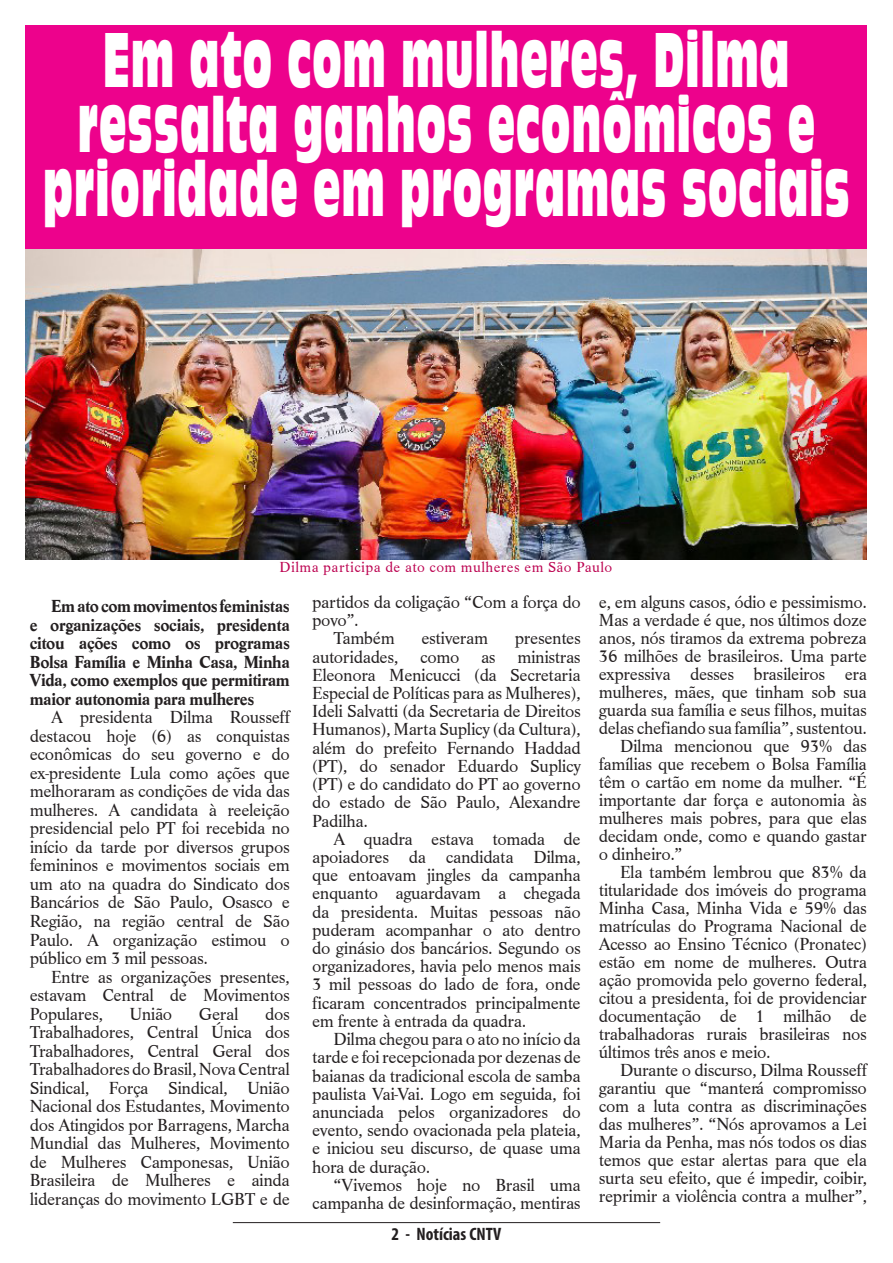
<style>
.page{position:relative;width:893px;height:1263px;background:#fff}
.page>*{position:absolute;margin:0;border:0;box-sizing:border-box;transform-origin:0 0}
.t1{font:72px/64.5px "Antique Olive Compact";letter-spacing:.03em;color:#fff;text-align:center;scale:.5 1}
.t2{font:18px/18px "Life T";letter-spacing:-.02em;color:#231f20;text-align:justify}
.t3{font:700 18px/18.5px "Life T";letter-spacing:-.02em;color:#231f20;text-align:justify}
.t4{font:700 condensed 18px "Myriad Pro";color:#231f20}
.t5{font:15px "Life T";letter-spacing:.03em;color:#bc0250}
</style>
<div class="page">
<hr style="left:233px;top:1222px;width:427px;height:1px;background:#231f20">
<img style="left:25px;top:249px;width:842px;height:311px">
<div style="left:26px;top:26px;width:841px;height:223px;background:#ed028c"></div>
<p class="t1" style="left:43px;top:27px;width:1615px">Em ato com mulheres, Dilma ressalta ganhos econômicos e prioridade em programas sociais</p>
<p class="t5" style="left:280px;top:558px;width:334px">Dilma participa de ato com mulheres em São Paulo</p>
<p class="t3" style="left:30px;top:597px;width:262px;text-indent:21px">Em ato com movimentos feministas e organizações sociais, presidenta citou ações como os programas Bolsa Família e Minha Casa, Minha Vida, como exemplos que permitiram maior autonomia para mulheres</p>
<p class="t2" style="left:30px;top:708px;width:262px;line-height:18.5px;text-indent:21px">A presidenta Dilma Rousseff destacou hoje (6) as conquistas econômicas do seu governo e do ex-presidente Lula como ações que melhoraram as condições de vida das mulheres. A candidata à reeleição presidencial pelo PT foi recebida no início da tarde por diversos grupos femininos e movimentos sociais em um ato na quadra do Sindicato dos Bancários de São Paulo, Osasco e Região, na região central de São Paulo. A organização estimou o público em 3 mil pessoas.</p>
<p class="t2" style="left:30px;top:967px;width:262px;line-height:18.5px;text-indent:21px">Entre as organizações presentes, estavam Central de Movimentos Populares,</p>
<p class="t2" style="left:312px;top:593px;width:270px">partidos da coligação “Com a força do povo”.</p>
<p class="t2" style="left:333px;top:630px;width:63px">Também</p>
<p class="t2" style="left:421px;top:630px;width:68px">estiveram</p>
<p class="t2" style="left:599px;top:593px;width:270px">e, em alguns casos, ódio e pessimismo.<br>Mas a verdade é que, nos últimos doze anos, nós tiramos da extrema pobreza 36 milhões de brasileiros. Uma parte expressiva desses brasileiros era mulheres, mães, que tinham sob sua guarda sua família e seus filhos, muitas delas chefiando sua família”, sustentou.</p>
<p class="t2" style="left:599px;top:737px;width:270px;text-indent:21px">Dilma mencionou que 93% das famílias que recebem o Bolsa Família têm o cartão em nome da mulher. “É importante dar força e autonomia às mulheres mais pobres, para que elas decidam onde, como e quando gastar o dinheiro.”</p>
<p class="t2" style="left:599px;top:863px;width:270px;text-indent:21px">Ela também lembrou que 83% da titularidade dos imóveis do programa Minha Casa, Minha Vida e 59% das matrículas do Programa Nacional de Acesso ao Ensino Técnico (Pronatec) estão em nome de mulheres. Outra ação promovida pelo governo federal, citou a presidenta, foi de providenciar documentação de 1 milhão de trabalhadoras rurais brasileiras nos últimos três anos e meio.</p>
<p class="t2" style="left:599px;top:1061px;width:270px;text-indent:21px">Durante o discurso, Dilma Rousseff garantiu que “manterá compromisso com a luta contra as discriminações das mulheres”. “Nós aprovamos a Lei Maria da Penha, mas nós todos os dias temos que estar alertas para que ela surta seu efeito, que é impedir, coibir, reprimir a violência contra a mulher”,</p>
<p class="t2" style="left:312px;top:629px;width:270px;text-indent:203px">presentes autoridades, como as ministras Eleonora Menicucci (da Secretaria Especial de Políticas para as Mulheres), Ideli Salvatti (da Secretaria de Direitos Humanos), Marta Suplicy (da Cultura), além do prefeito Fernando Haddad (PT), do senador Eduardo Suplicy (PT) e do candidato do PT ao governo do estado de São Paulo, Alexandre Padilha.</p>
<p class="t2" style="left:312px;top:830px;width:270px;text-indent:21px">A quadra estava tomada de apoiadores da candidata Dilma, que entoavam jingles da campanha enquanto aguardavam a chegada da presidenta. Muitas pessoas não puderam acompanhar o ato dentro do ginásio dos bancários. Segundo os organizadores, havia pelo menos mais 3 mil pessoas do lado de fora, onde ficaram concentrados principalmente em frente à entrada da quadra.</p>
<p class="t2" style="left:312px;top:1030px;width:270px;text-indent:21px">Dilma chegou para o ato no início da tarde e foi recepcionada por dezenas de baianas da tradicional escola de samba paulista Vai-Vai. Logo em seguida, foi anunciada pelos organizadores do evento, sendo ovacionada pela plateia, e iniciou seu discurso, de quase uma hora de duração.</p>
<p class="t2" style="left:312px;top:1176px;width:270px;text-align:right">“Vivemos hoje no Brasil uma campanha de desinformação, mentiras</p>
<p class="t2" style="left:30px;top:1004px;width:262px;line-height:18.5px;text-indent:235px">dos Trabalhadores, Central Única dos Trabalhadores, Central Geral dos Trabalhadores do Brasil, Nova Central Sindical, Força Sindical, União Nacional dos Estudantes, Movimento dos Atingidos por Barragens, Marcha Mundial das Mulheres, Movimento de Mulheres Camponesas, União Brasileira de Mulheres e ainda lideranças do movimento LGBT e de</p>
<p class="t2" style="left:130px;top:1005px;width:44px">União</p>
<p class="t2" style="left:199px;top:1005px;width:41px">Geral</p>
<p class="t4" style="left:392px;top:1223px;width:111px">2 - Notícias CNTV</p>
</div>
